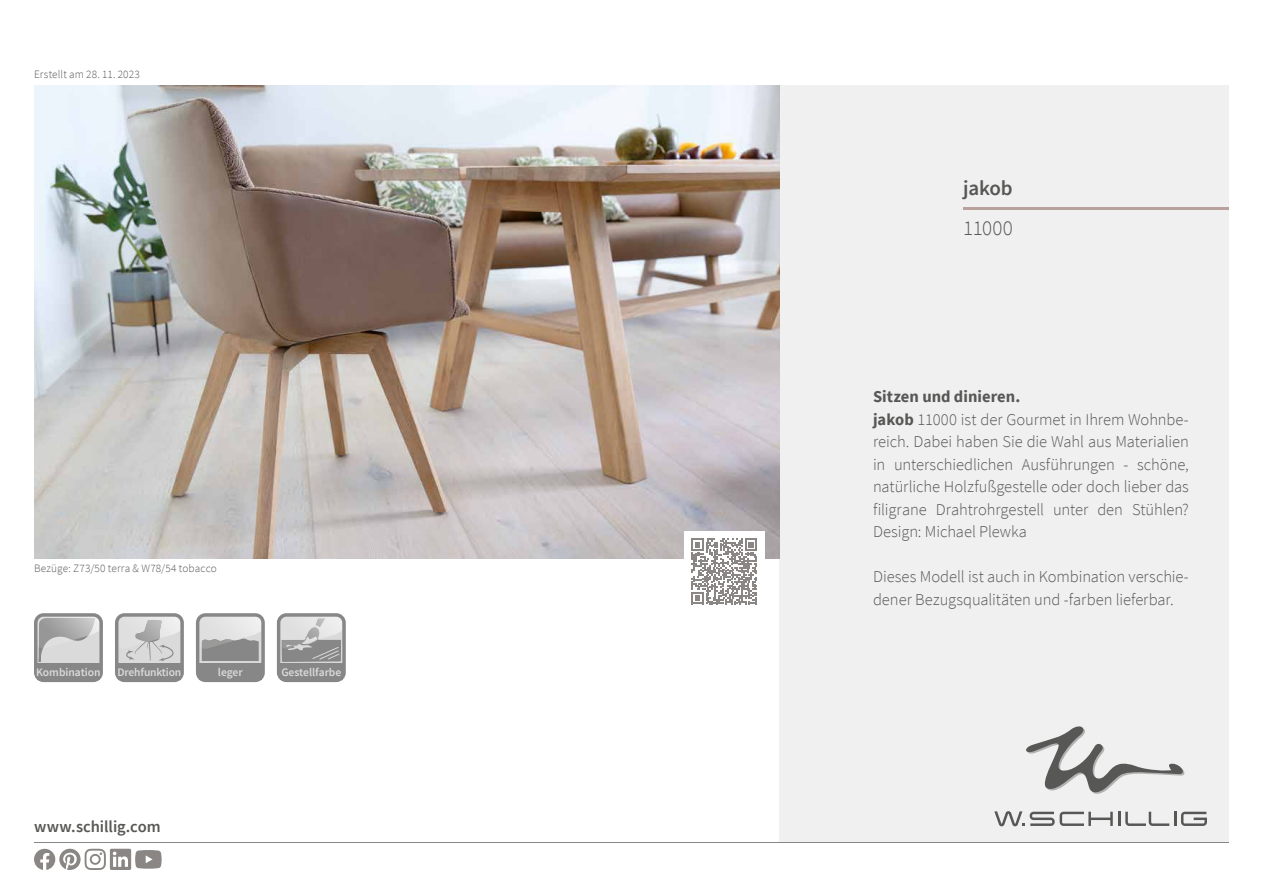
<style>
.page{position:relative;width:1263px;height:893px;background:#fff}
.page>*{position:absolute;margin:0;border:0;box-sizing:border-box;transform-origin:0 0}
.t1{font:600 21px "Source Sans Pro";letter-spacing:-.01em;color:#575756}
.t2{font:300 21px "Source Sans Pro";color:#575756}
.t3{font:300 16.5px/22.5px "Source Sans Pro";letter-spacing:-.005em;color:#575756}
.t4{font:600 16.5px "Source Sans Pro";letter-spacing:-.005em;color:#575756}
.t5{font:600 11.55px "Source Sans Pro";letter-spacing:-.005em;color:#dadada}
.t6{font:300 11.25px "Source Sans Pro";letter-spacing:.015em;color:#575756}
.s1{font-weight:700}
</style>
<div class="page">
<div style="left:780px;top:85px;width:449px;height:757px;background:#f0f0f1"></div>
<hr style="left:34px;top:842px;width:1195px;height:1px;background:#898684">
<hr style="left:963px;top:207px;width:266px;height:3px;background:#b8a29b">
<svg style="left:1026px;top:726px;width:159px;height:68px"></svg>
<svg style="left:994px;top:811px;width:213px;height:15px"></svg>
<svg style="left:34px;top:849px;width:128px;height:21px"></svg>
<img style="left:34px;top:85px;width:746px;height:473px">
<svg style="left:115px;top:613px;width:69px;height:69px;background:#b8b8b7"></svg>
<div style="left:280px;top:663px;width:63px;height:16px;background:#878787"></div>
<svg style="left:281px;top:617px;width:61px;height:46px;background:#bbb"></svg>
<div style="left:277px;top:613px;width:69px;height:69px;border:3px solid #878787;border-radius:8px"></div>
<svg style="left:38px;top:617px;width:61px;height:61px;background:#b6b6b6"></svg>
<div style="left:34px;top:613px;width:69px;height:69px;border:3px solid #878787;border-radius:8px"></div>
<svg style="left:196px;top:613px;width:69px;height:69px;background:#b3b3b3"></svg>
<div style="left:199px;top:663px;width:63px;height:16px;background:#878787"></div>
<div style="left:684px;top:531px;width:80px;height:80px;background:#fff"></div>
<svg style="left:691px;top:538px;width:66px;height:66px"></svg>
<p class="t6" style="left:34px;top:67px;width:107px">Erstellt am 28. 11. 2023</p>
<p class="t6" style="left:34px;top:561px;width:184px">Bezüge: Z73/50 terra &amp; W78/54 tobacco</p>
<p class="t5" style="left:36px;top:665px;width:66px">Kombination</p>
<p class="t5" style="left:117px;top:665px;width:66px">Drehfunktion</p>
<p class="t5" style="left:218px;top:665px;width:26px">leger</p>
<p class="t5" style="left:281px;top:665px;width:61px">Gestellfarbe</p>
<p class="t4" style="left:34px;top:816px;width:128px">www.schillig.com</p>
<p class="t1" style="left:963px;top:175px;width:51px">jakob</p>
<p class="t2" style="left:963px;top:215px;width:51px">11000</p>
<p class="t3" style="left:873px;top:385px;width:317px"><span class="s1">Sitzen und dinieren.<br>jakob</span> 11000 ist der Gourmet in Ihrem Wohnbe&shy;reich. Dabei haben Sie die Wahl aus Materialien in unterschiedlichen Ausführungen - schöne, natürliche Holzfußgestelle oder doch lieber das filigrane Drahtrohrgestell unter den Stühlen?<br>Design: Michael Plewka</p>
<p class="t3" style="left:873px;top:565px;width:317px">Dieses Modell ist auch in Kombination verschie&shy;dener Bezugsqualitäten und -farben lieferbar.</p>
</div>
